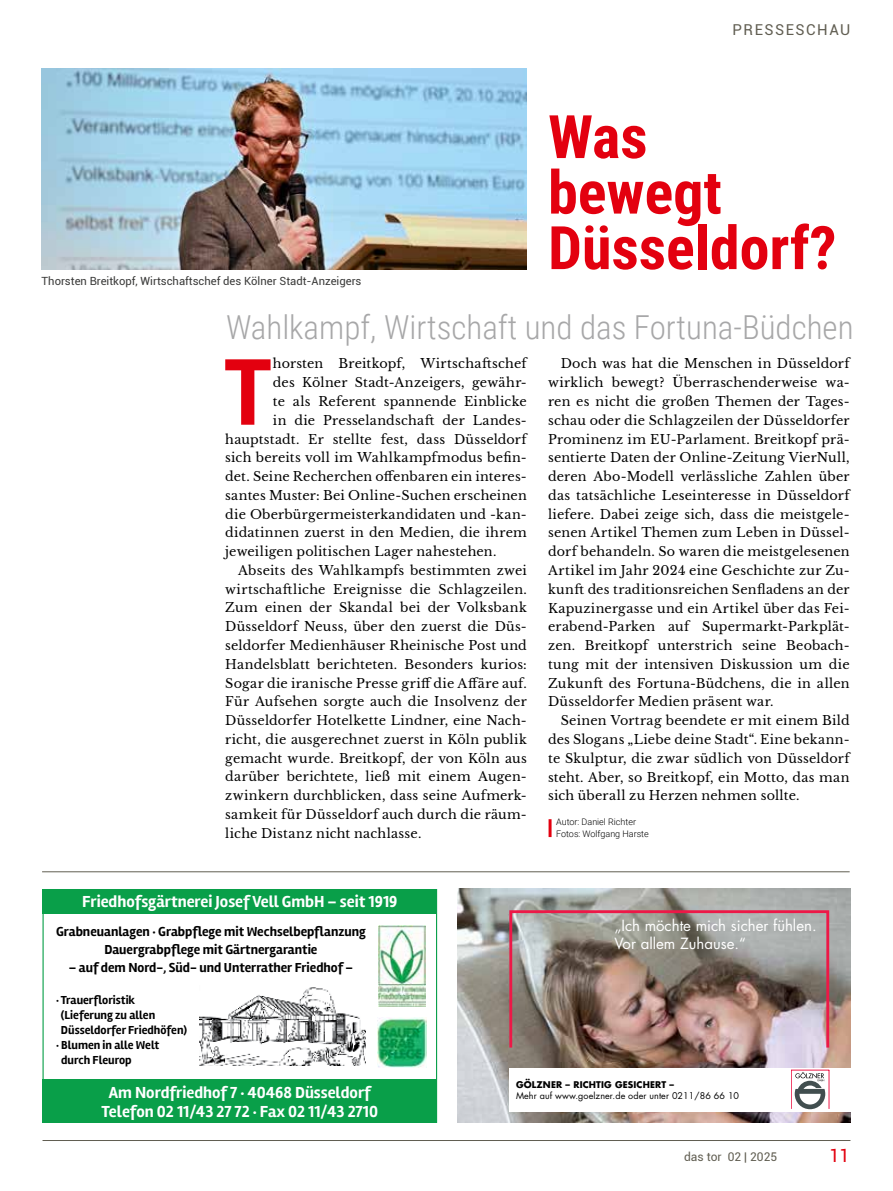
<style>
.page{position:relative;width:893px;height:1191px;background:#fff}
.page>*{position:absolute;margin:0;border:0;box-sizing:border-box;transform-origin:0 0}
.t1{font:700 91.95px "Roboto Condensed";color:#e3000f}
.t2{font:700 60px/55.5px "Roboto Condensed";color:#e3000f}
.t3{font:300 33px "Roboto Condensed";color:#a7a7a8}
.t4{font:18px "Roboto";color:#e3000f}
.t5{font:700 16.5px/19.8px "Rambla";color:#fff;text-align:center}
.t6{font:15px/18px "Futura";color:#fff}
.t7{font:15px "Roboto";letter-spacing:.1em;color:#615e52}
.t8{font:700 13.5px/18px "Rambla";color:#000;text-align:center}
.t9{font:12.75px/18.8px "Libre Baskerville";letter-spacing:.015em;color:#000;text-align:justify}
.t10{font:700 12px "Rambla";color:#000}
.t11{font:12px "Roboto";color:#615e52}
.t12{font:11.25px "Roboto";color:#3b3b3a}
.t13{font:9px "Futura";letter-spacing:.01em;color:#000}
.t14{font:300 9px/12px "Roboto";color:#000}
.t15{font:700 9px "Futura";letter-spacing:.015em;color:#000}
</style>
<div class="page">
<hr style="left:43px;top:1140px;width:807px;height:1px;background:#615e52">
<hr style="left:42px;top:871px;width:808px;height:1px;background:#615e52">
<hr style="left:549px;top:819px;width:3px;height:18px;background:#e3000f">
<img style="left:42px;top:68px;width:485px;height:201px">
<img style="left:457px;top:889px;width:393px;height:234px">
<div style="left:509px;top:910px;width:320px;height:139px;border:3px solid #ed1847"></div>
<div style="left:509px;top:1067px;width:341px;height:44px;background:#fff"></div>
<hr style="left:829px;top:1070px;width:1px;height:39px;background:#ed1847">
<hr style="left:791px;top:1070px;width:1px;height:38px;background:#ed1847">
<hr style="left:791px;top:1070px;width:38px;height:1px;background:#ed1847">
<svg style="left:795px;top:1072px;width:30px;height:37px"></svg>
<img style="left:200px;top:987px;width:166px;height:79px">
<img style="left:378px;top:1018px;width:48px;height:49px">
<img style="left:378px;top:925px;width:47px;height:81px">
<div style="left:43px;top:889px;width:394px;height:24px;background:#099f49"></div>
<div style="left:43px;top:1079px;width:394px;height:44px;background:#099f49"></div>
<p class="t7" style="left:733px;top:19px;width:119px">PRESSESCHAU</p>
<p class="t12" style="left:42px;top:273px;width:321px">Thorsten Breitkopf, Wirtschaftschef des Kölner Stadt-Anzeigers</p>
<h2 class="t2" style="left:548px;top:107px;width:290px">Was<br>bewegt<br>Düsseldorf?</h2>
<h3 class="t3" style="left:226px;top:304px;width:629px">Wahlkampf, Wirtschaft und das Fortuna-Büdchen</h3>
<h1 class="t1" style="left:223px;top:327px;width:51px">T</h1>
<p class="t9" style="left:273px;top:354px;width:255px">horsten Breitkopf, Wirtschaftschef</p>
<p class="t9" style="left:273px;top:373px;width:255px">des Kölner Stadt-Anzeigers, gewähr-</p>
<p class="t9" style="left:273px;top:392px;width:255px">te als Referent spannende Einblicke</p>
<p class="t9" style="left:273px;top:411px;width:255px">in die Presselandschaft der Landes-</p>
<p class="t9" style="left:225px;top:429px;width:303px">hauptstadt. Er stellte fest, dass Düsseldorf</p>
<p class="t9" style="left:225px;top:448px;width:303px">sich bereits voll im Wahlkampfmodus befin-</p>
<p class="t9" style="left:225px;top:467px;width:303px">det. Seine Recherchen offenbaren ein interes-</p>
<p class="t9" style="left:225px;top:486px;width:303px">santes Muster: Bei Online-Suchen erscheinen</p>
<p class="t9" style="left:225px;top:505px;width:303px">die Oberbürgermeisterkandidaten und -kan-</p>
<p class="t9" style="left:225px;top:523px;width:303px">didatinnen zuerst in den Medien, die ihrem</p>
<p class="t9" style="left:225px;top:542px;width:273px">jeweiligen politischen Lager nahestehen.</p>
<p class="t9" style="left:238px;top:561px;width:290px">Abseits des Wahlkampfs bestimmten zwei</p>
<p class="t9" style="left:225px;top:580px;width:303px">wirtschaftliche Ereignisse die Schlagzeilen.</p>
<p class="t9" style="left:225px;top:598px;width:303px">Zum einen der Skandal bei der Volksbank</p>
<p class="t9" style="left:225px;top:617px;width:303px">Düsseldorf Neuss, über den zuerst die Düs-</p>
<p class="t9" style="left:225px;top:636px;width:303px">seldorfer Medienhäuser Rheinische Post und</p>
<p class="t9" style="left:225px;top:655px;width:303px">Handelsblatt berichteten. Besonders kurios:</p>
<p class="t9" style="left:225px;top:673px;width:303px">Sogar die iranische Presse griff die Affäre auf.</p>
<p class="t9" style="left:225px;top:692px;width:303px">Für Aufsehen sorgte auch die Insolvenz der</p>
<p class="t9" style="left:225px;top:711px;width:303px">Düsseldorfer Hotelkette Lindner, eine Nach-</p>
<p class="t9" style="left:225px;top:730px;width:303px">richt, die ausgerechnet zuerst in Köln publik</p>
<p class="t9" style="left:225px;top:748px;width:303px">gemacht wurde. Breitkopf, der von Köln aus</p>
<p class="t9" style="left:225px;top:767px;width:303px">darüber berichtete, ließ mit einem Augen-</p>
<p class="t9" style="left:225px;top:786px;width:303px">zwinkern durchblicken, dass seine Aufmerk-</p>
<p class="t9" style="left:225px;top:805px;width:303px">samkeit für Düsseldorf auch durch die räum-</p>
<p class="t9" style="left:225px;top:824px;width:198px">liche Distanz nicht nachlasse.</p>
<p class="t9" style="left:548px;top:354px;width:303px;text-indent:13px">Doch was hat die Menschen in Düsseldorf wirklich bewegt? Überraschenderweise wa&shy;ren es nicht die großen Themen der Tages&shy;schau oder die Schlagzeilen der Düsseldorfer Prominenz im EU-Parlament. Breitkopf prä&shy;sentierte Daten der Online-Zeitung VierNull, deren Abo-Modell verlässliche Zahlen über das tatsächliche Leseinteresse in Düsseldorf liefere. Dabei zeige sich, dass die meistgele&shy;senen Artikel Themen zum Leben in Düssel&shy;dorf behandeln. So waren die meistgelesenen Artikel im Jahr 2024 eine Geschichte zur Zu&shy;kunft des traditionsreichen Senfladens an der Kapuzinergasse und ein Artikel über das Fei&shy;erabend-Parken auf Supermarkt-Parkplät&shy;zen. Breitkopf unterstrich seine Beobach&shy;tung mit der intensiven Diskussion um die Zukunft des Fortuna-Büdchens, die in allen Düsseldorfer Medien präsent war.</p>
<p class="t9" style="left:548px;top:711px;width:303px;text-indent:13px">Seinen Vortrag beendete er mit einem Bild des Slogans „Liebe deine Stadt“. Eine bekann&shy;te Skulptur, die zwar südlich von Düsseldorf steht. Aber, so Breitkopf, ein Motto, das man sich überall zu Herzen nehmen sollte.</p>
<p class="t14" style="left:556px;top:815px;width:94px">Autor: Daniel Richter<br>Fotos: Wolfgang Harste</p>
<p class="t5" style="left:82px;top:892px;width:317px">Friedhofsgärtnerei Josef Vell GmbH – seit 1919</p>
<p class="t8" style="left:56px;top:923px;width:311px">Grabneuanlagen · Grabpflege mit Wechselbepflanzung<br>Dauergrabpflege mit Gärtnergarantie</p>
<p class="t8" style="left:69px;top:959px;width:286px">– auf dem Nord-, Süd- und Unterrather Friedhof –</p>
<p class="t10" style="left:56px;top:993px;width:81px">· Trauerfloristik</p>
<p class="t10" style="left:61px;top:1008px;width:96px">(Lieferung zu allen</p>
<p class="t10" style="left:61px;top:1023px;width:128px">Düsseldorfer Friedhöfen)</p>
<p class="t10" style="left:56px;top:1038px;width:105px">· Blumen in alle Welt</p>
<p class="t10" style="left:61px;top:1053px;width:72px">durch Fleurop</p>
<p class="t6" style="left:614px;top:916px;width:204px">„Ich möchte mich sicher fühlen.<br>Vor allem Zuhause.“</p>
<p class="t5" style="left:102px;top:1082px;width:278px">Am Nordfriedhof 7 · 40468 Düsseldorf<br>Telefon 02 11/43 27 72 · Fax 02 11/43 2710</p>
<p class="t15" style="left:516px;top:1078px;width:160px">GÖLZNER – RICHTIG GESICHERT –</p>
<p class="t13" style="left:516px;top:1089px;width:225px">Mehr auf www.goelzner.de oder unter 0211/86 66 10</p>
<p class="t11" style="left:684px;top:1148px;width:95px">das tor 02 | 2025</p>
<h3 class="t4" style="left:829px;top:1142px;width:22px">11</h3>
</div>
